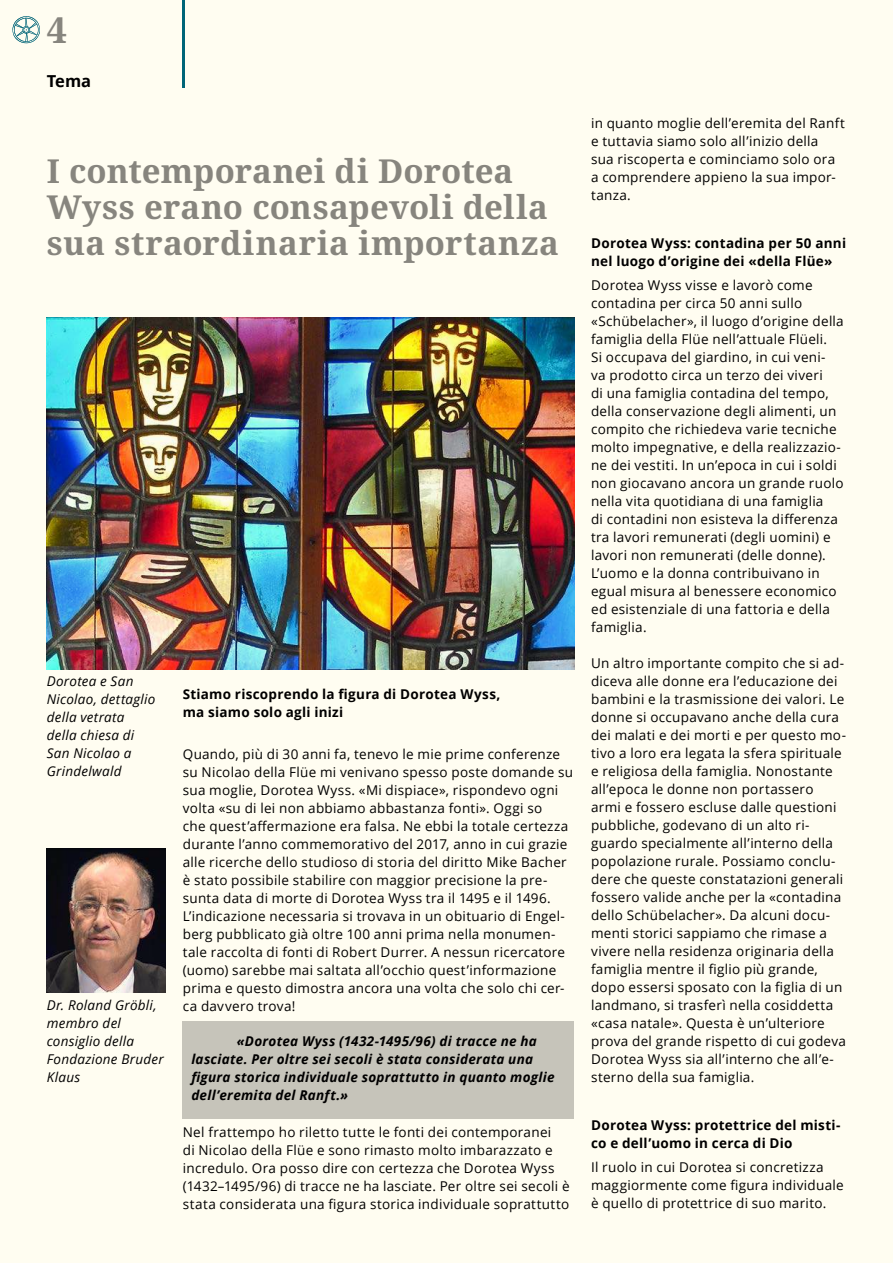
<style>
.page{position:relative;width:893px;height:1263px;background:#fff}
.page>*{position:absolute;margin:0;border:0;box-sizing:border-box;transform-origin:0 0}
.t1{font:700 36px "Noto Serif";color:#878786}
.t2{font:700 33px/36px "Noto Serif";letter-spacing:.01em;color:#878786}
.t3{font:700 16.5px "Open Sans";color:#000}
.t4{font:13.5px/18px "Open Sans";letter-spacing:.02em;color:#000}
.t5{font:700 13.5px/18px "Open Sans";letter-spacing:.02em;color:#000}
.t6{font:italic 700 13.5px/18px "Open Sans";letter-spacing:.02em;color:#000}
.t7{font:italic 13.5px/18px "Open Sans";letter-spacing:.02em;color:#000}
</style>
<div class="page">
<img style="left:0;top:0;width:893px;height:1263px">
<h1 class="t1" style="left:47px;top:15px;width:22px">4</h1>
<p class="t3" style="left:47px;top:75px;width:46px">Tema</p>
<h2 class="t2" style="left:47px;top:156px;width:514px">I contemporanei di Dorotea<br>Wyss erano consapevoli della sua straordinaria importanza</h2>
<p class="t7" style="left:47px;top:674px;width:110px">Dorotea e San<br>Nicolao, dettaglio della vetrata della chiesa di<br>San Nicolao a<br>Grindelwald</p>
<p class="t7" style="left:47px;top:998px;width:119px">Dr. Roland Gröbli, membro del consiglio della<br>Fondazione Bruder<br>Klaus</p>
<p class="t5" style="left:183px;top:685px;width:319px">Stiamo riscoprendo la figura di Dorotea Wyss, ma siamo solo agli inizi</p>
<p class="t4" style="left:183px;top:744px;width:392px">Quando, più di 30 anni fa, tenevo le mie prime conferenze su Nicolao della Flüe mi venivano spesso poste domande su sua moglie, Dorotea Wyss. «Mi dispiace», rispondevo ogni volta «su di lei non abbiamo abbastanza fonti». Oggi so<br>che quest’affermazione era falsa. Ne ebbi la totale certezza durante l’anno commemorativo del 2017, anno in cui grazie alle ricerche dello studioso di storia del diritto Mike Bacher è stato possibile stabilire con maggior precisione la pre&shy;sunta data di morte di Dorotea Wyss tra il 1495 e il 1496.<br>L’indicazione necessaria si trovava in un obituario di Engel&shy;berg pubblicato già oltre 100 anni prima nella monumen&shy;tale raccolta di fonti di Robert Durrer. A nessun ricercatore (uomo) sarebbe mai saltata all’occhio quest’informazione prima e questo dimostra ancora una volta che solo chi cer&shy;ca davvero trova!</p>
<p class="t6" style="left:191px;top:1034px;width:365px;text-indent:45px">«Dorotea Wyss (1432-1495/96) di tracce ne ha lasciate. Per oltre sei secoli è stata considerata una figura storica individuale soprattutto in quanto moglie dell’eremita del Ranft.»</p>
<p class="t4" style="left:183px;top:1122px;width:388px">Nel frattempo ho riletto tutte le fonti dei contemporanei<br>di Nicolao della Flüe e sono rimasto molto imbarazzato e incredulo. Ora posso dire con certezza che Dorotea Wyss (1432–1495/96) di tracce ne ha lasciate. Per oltre sei secoli è stata considerata una figura storica individuale soprattutto</p>
<p class="t4" style="left:591px;top:114px;width:255px">in quanto moglie dell’eremita del Ranft e tuttavia siamo solo all’inizio della<br>sua riscoperta e cominciamo solo ora a comprendere appieno la sua impor&shy;tanza.</p>
<p class="t5" style="left:591px;top:236px;width:257px">Dorotea Wyss: contadina per 50 anni nel luogo d’origine dei «della Flüe»</p>
<p class="t4" style="left:591px;top:276px;width:254px">Dorotea Wyss visse e lavorò come contadina per circa 50 anni sullo «Schübelacher», il luogo d’origine della famiglia della Flüe nell’attuale Flüeli.<br>Si occupava del giardino, in cui veni-<br>va prodotto circa un terzo dei viveri<br>di una famiglia contadina del tempo, della conservazione degli alimenti, un compito che richiedeva varie tecniche molto impegnative, e della realizzazio&shy;ne dei vestiti. In un’epoca in cui i soldi non giocavano ancora un grande ruolo nella vita quotidiana di una famiglia<br>di contadini non esisteva la differenza tra lavori remunerati (degli uomini) e lavori non remunerati (delle donne).<br>L’uomo e la donna contribuivano in egual misura al benessere economico ed esistenziale di una fattoria e della famiglia.</p>
<p class="t4" style="left:591px;top:654px;width:256px">Un altro importante compito che si ad&shy;diceva alle donne era l’educazione dei bambini e la trasmissione dei valori. Le donne si occupavano anche della cura dei malati e dei morti e per questo mo&shy;tivo a loro era legata la sfera spirituale e religiosa della famiglia. Nonostante all’epoca le donne non portassero armi e fossero escluse dalle questioni pubbliche, godevano di un alto ri&shy;guardo specialmente all’interno della popolazione rurale. Possiamo conclu&shy;dere che queste constatazioni generali fossero valide anche per la «contadina dello Schübelacher». Da alcuni docu&shy;menti storici sappiamo che rimase a vivere nella residenza originaria della famiglia mentre il figlio più grande, dopo essersi sposato con la figlia di un landmano, si trasferì nella cosiddetta «casa natale». Questa è un’ulteriore prova del grande rispetto di cui godeva Dorotea Wyss sia all’interno che all’e&shy;sterno della sua famiglia.</p>
<p class="t5" style="left:591px;top:1118px;width:251px">Dorotea Wyss: protettrice del misti&shy;co e dell’uomo in cerca di Dio</p>
<p class="t4" style="left:591px;top:1158px;width:254px">Il ruolo in cui Dorotea si concretizza maggiormente come figura individuale è quello di protettrice di suo marito.</p>
</div>
